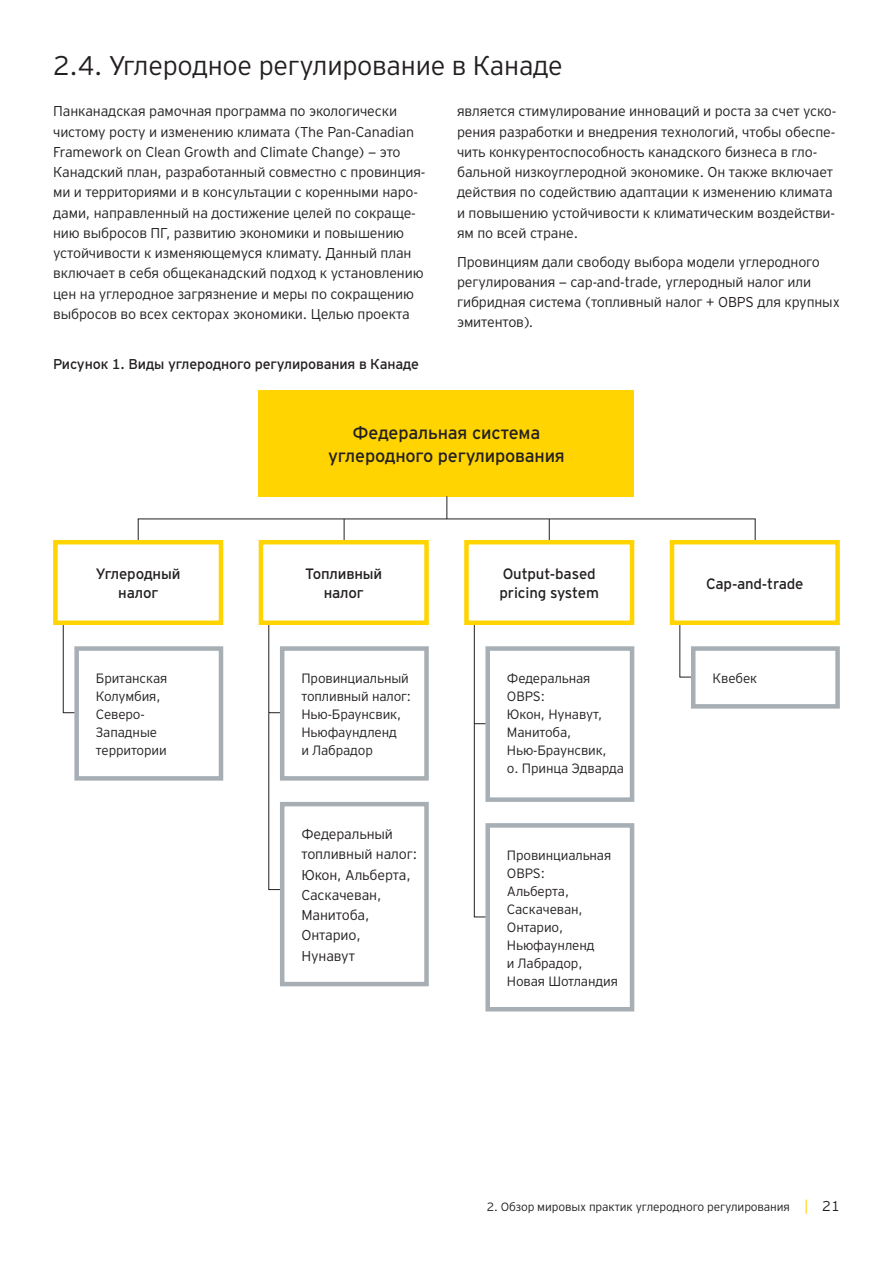
<style>
.page{position:relative;width:893px;height:1263px;background:#fff}
.page>*{position:absolute;margin:0;border:0;box-sizing:border-box;transform-origin:0 0}
.t1{font:300 27px "EY Interstate";letter-spacing:-.01em;color:#231f20}
.t2{font:18px/22.5px "EY Interstate";letter-spacing:-.01em;color:#231f20;text-align:center}
.t3{font:15px/19.5px "EY Interstate";letter-spacing:-.01em;color:#231f20;text-align:center}
.t4{font:300 14.25px/20.2px "EY Interstate";letter-spacing:-.01em;color:#231f20}
.t5{font:14.25px "EY Interstate";letter-spacing:-.01em;color:#231f20}
.t6{font:300 13.5px/18px "EY Interstate";letter-spacing:-.01em;color:#231f20}
.t7{font:300 12px "EY Interstate";letter-spacing:-.01em;color:#231f20}
.s1{font-size:14.25px;color:#ffd400}
.s2{font-size:14.25px}
</style>
<div class="page">
<div style="left:259px;top:390px;width:375px;height:106px;background:#ffd400"></div>
<div style="left:53px;top:540px;width:170px;height:85px;border:4px solid #ffd400"></div>
<div style="left:259px;top:540px;width:170px;height:85px;border:4px solid #ffd400"></div>
<div style="left:464px;top:540px;width:170px;height:85px;border:4px solid #ffd400"></div>
<div style="left:670px;top:540px;width:170px;height:85px;border:4px solid #ffd400"></div>
<div style="left:74px;top:646px;width:149px;height:135px;border:4px solid #a7afb5"></div>
<div style="left:280px;top:646px;width:149px;height:135px;border:4px solid #a7afb5"></div>
<div style="left:280px;top:802px;width:149px;height:184px;border:4px solid #a7afb5"></div>
<div style="left:485px;top:646px;width:149px;height:156px;border:4px solid #a7afb5"></div>
<div style="left:485px;top:823px;width:149px;height:188px;border:4px solid #a7afb5"></div>
<div style="left:691px;top:646px;width:149px;height:63px;border:4px solid #a7afb5"></div>
<svg style="left:63px;top:624px;width:12px;height:89px"></svg>
<svg style="left:268px;top:624px;width:13px;height:266px"></svg>
<svg style="left:138px;top:519px;width:1px;height:21px"></svg>
<hr style="left:138px;top:518px;width:617px;height:1px;background:#231f20">
<svg style="left:344px;top:519px;width:1px;height:21px"></svg>
<svg style="left:549px;top:519px;width:1px;height:21px"></svg>
<svg style="left:446px;top:497px;width:1px;height:21px"></svg>
<svg style="left:755px;top:519px;width:1px;height:21px"></svg>
<svg style="left:474px;top:624px;width:12px;height:294px"></svg>
<svg style="left:679px;top:624px;width:13px;height:54px"></svg>
<h1 class="t1" style="left:53px;top:46px;width:511px">2.4. Углеродное регулирование в Канаде</h1>
<p class="t4" style="left:53px;top:100px;width:374px">Панканадская рамочная программа по экологически чистому росту и изменению климата (The Pan-Canadian Framework on Clean Growth and Climate Change) — это Канадский план, разработанный совместно с провинция&shy;ми и территориями и в консультации с коренными наро&shy;дами, направленный на достижение целей по сокраще&shy;нию выбросов ПГ, развитию экономики и повышению устойчивости к изменяющемуся климату. Данный план включает в себя общеканадский подход к установлению цен на углеродное загрязнение и меры по сокращению выбросов во всех секторах экономики. Целью проекта</p>
<p class="t4" style="left:457px;top:100px;width:381px">является стимулирование инноваций и роста за счет уско&shy;рения разработки и внедрения технологий, чтобы обеспе&shy;чить конкурентоспособность канадского бизнеса в гло&shy;бальной низкоуглеродной экономике. Он также включает действия по содействию адаптации к изменению климата и повышению устойчивости к климатическим воздействи&shy;ям по всей стране.</p>
<p class="t4" style="left:457px;top:250px;width:384px">Провинциям дали свободу выбора модели углеродного регулирования — cap-and-trade, углеродный налог или гибридная система (топливный налог + OBPS для крупных эмитентов).</p>
<p class="t5" style="left:53px;top:354px;width:367px">Рисунок 1. Виды углеродного регулирования в Канаде</p>
<p class="t2" style="left:328px;top:420px;width:238px">Федеральная система углеродного регулирования</p>
<p class="t3" style="left:96px;top:563px;width:86px">Углеродный налог</p>
<p class="t3" style="left:305px;top:563px;width:78px">Топливный налог</p>
<p class="t3" style="left:500px;top:563px;width:101px;text-align:left">Output-based pricing system</p>
<p class="t3" style="left:706px;top:572px;width:99px">Cap-and-trade</p>
<p class="t6" style="left:96px;top:668px;width:73px">Британская<br>Колумбия,<br>Северо-<br>Западные территории</p>
<p class="t6" style="left:301px;top:668px;width:111px">Провинциальный топливный налог:<br>Нью-Браунсвик,<br>Ньюфаундленд<br>и Лабрадор</p>
<p class="t4" style="left:301px;top:823px;width:117px">Федеральный топливный налог:<br>Юкон, Альберта,<br>Саскачеван,<br>Манитоба,<br>Онтарио,<br>Нунавут</p>
<p class="t6" style="left:507px;top:668px;width:119px">Федеральная<br>OBPS:<br>Юкон, Нунавут,<br>Манитоба,<br>Нью-Браунсвик,<br>о. Принца Эдварда</p>
<p class="t6" style="left:507px;top:845px;width:112px">Провинциальная<br>OBPS:<br>Альберта,<br>Саскачеван,<br>Онтарио,<br>Ньюфаунленд<br>и Лабрадор,<br>Новая Шотландия</p>
<p class="t6" style="left:712px;top:668px;width:46px">Квебек</p>
<p class="t7" style="left:487px;top:1198px;width:354px">2. Обзор мировых практик углеродного регулирования <span class="s1">|</span> <span class="s2">21</span></p>
</div>
